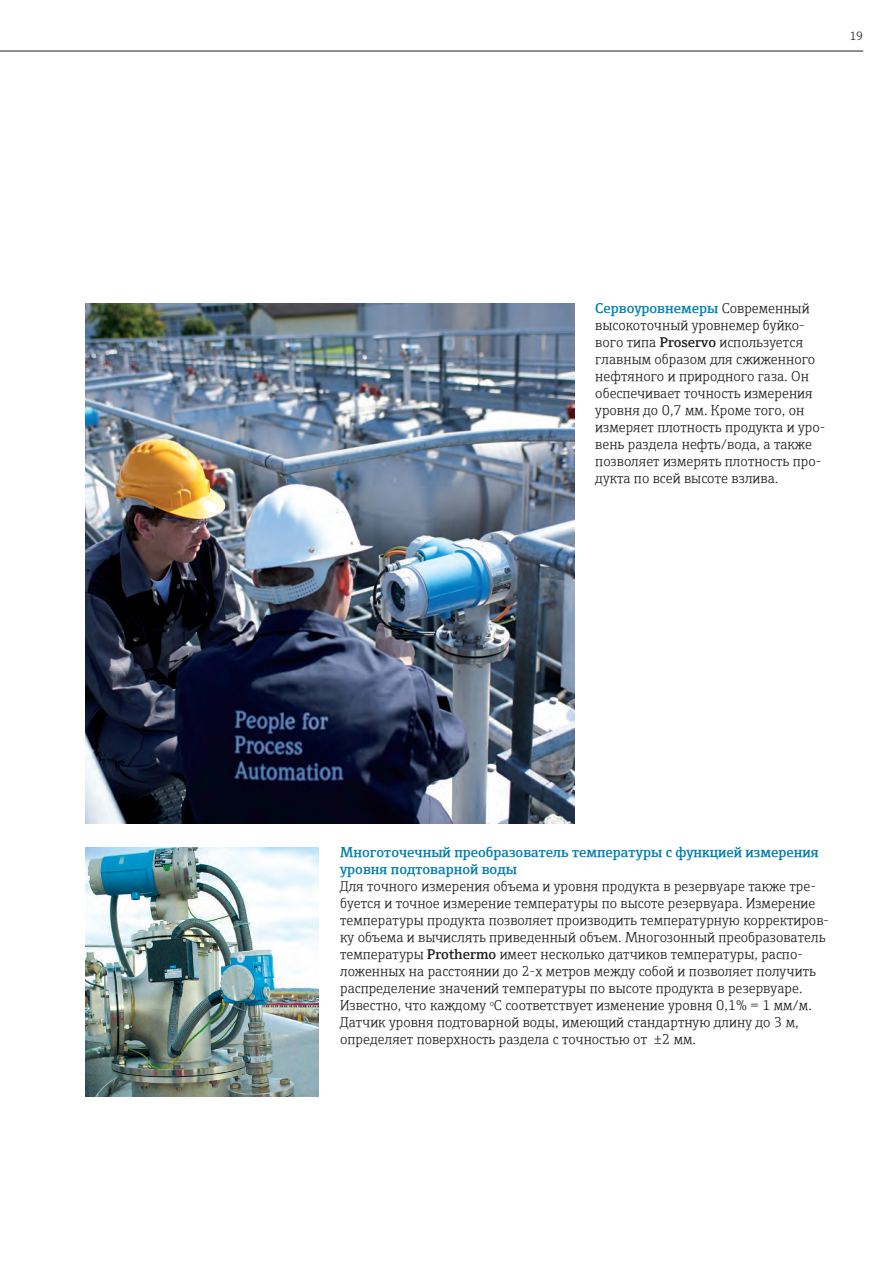
<style>
.page{position:relative;width:893px;height:1263px;background:#fff}
.page>*{position:absolute;margin:0;border:0;box-sizing:border-box;transform-origin:0 0}
.Body_copy{font:300 14.25px/17px "E+H Serif";color:#231f20}
.Body_copy-2{font:600 14.25px/17px "E+H Serif";color:#007dad}
.t1{font:300 12px "E+H Serif";color:#231f20}
.s1{font-weight:600;color:#0081ad}
.s2{font-weight:600}
</style>
<div class="page">
<hr style="left:0;top:51px;width:863px;height:1px;background:#231f20">
<img style="left:85px;top:304px;width:489px;height:520px">
<img style="left:85px;top:847px;width:234px;height:249px">
<p class="t1" style="left:849px;top:27px;width:15px">19</p>
<p class="Body_copy" style="left:595px;top:298px;width:231px"><span class="s1">Сервоуровнемеры</span> Современный высокоточный уровнемер буйко&shy;вого типа <span class="s2">Proservo</span> используется главным образом для сжиженного нефтяного и природного газа. Он обеспечивает точность измерения уровня до 0,7 мм. Кроме того, он измеряет плотность продукта и уро&shy;вень раздела нефть/вода, а также позволяет измерять плотность про&shy;дукта по всей высоте взлива.</p>
<p class="Body_copy-2" style="left:340px;top:843px;width:480px">Многоточечный преобразователь температуры с функцией измерения уровня подтоварной воды</p>
<p class="Body_copy" style="left:340px;top:877px;width:490px">Для точного измерения объема и уровня продукта в резервуаре также тре&shy;буется и точное измерение температуры по высоте резервуара. Измерение температуры продукта позволяет производить температурную корректиров&shy;ку объема и вычислять приведенный объем. Многозонный преобразователь температуры <span class="s2">Prothermo</span> имеет несколько датчиков температуры, распо&shy;ложенных на расстоянии до 2-х метров между собой и позволяет получить распределение значений температуры по высоте продукта в резервуаре.<br>Известно, что каждому <sup>о</sup>С соответствует изменение уровня 0,1% = 1 мм/м.<br>Датчик уровня подтоварной воды, имеющий стандартную длину до 3 м, определяет поверхность раздела с точностью от ±2 мм.</p>
</div>
